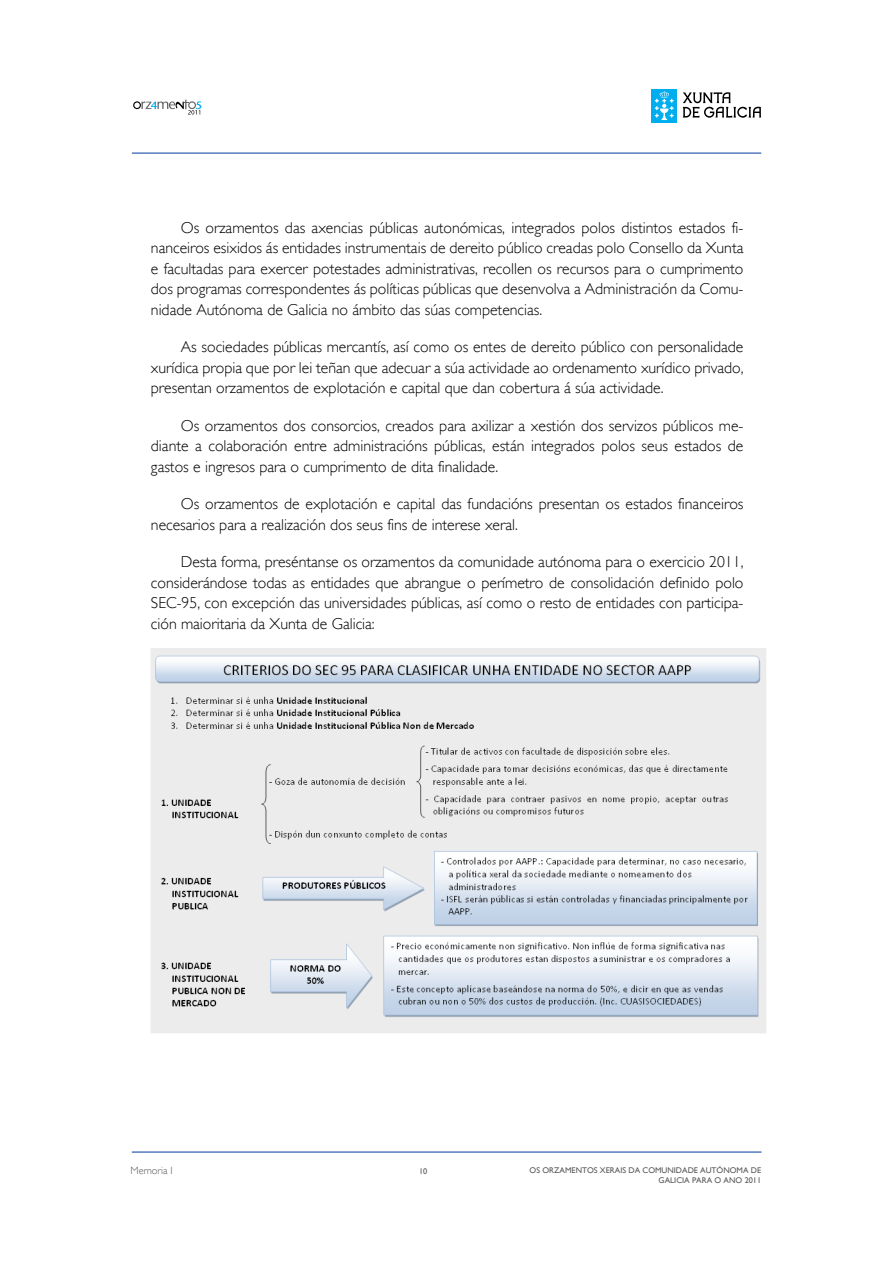
<style>
.page{position:relative;width:893px;height:1263px;background:#fff}
.page>*{position:absolute;margin:0;border:0;box-sizing:border-box;transform-origin:0 0}
.t1{font:300 15.75px/20.4px "Gill Sans";color:#000;text-align:justify}
.t2{font:300 10.5px "Gill Sans";color:#58595b}
.t3{font:8.25px/9.9px "Gill Sans";color:#58595b;text-align:right}
</style>
<div class="page">
<svg style="left:133px;top:99px;width:68px;height:16px"></svg>
<div style="left:651px;top:89px;width:26px;height:34px;background:#00aeef"></div>
<svg style="left:655px;top:91px;width:19px;height:29px"></svg>
<svg style="left:683px;top:92px;width:78px;height:26px"></svg>
<hr style="left:132px;top:153px;width:629px;height:1px;background:#003a9e">
<hr style="left:132px;top:1152px;width:629px;height:1px;background:#003a9e">
<img style="left:151px;top:649px;width:615px;height:384px">
<p class="t1" style="left:151px;top:218px;width:594px;text-indent:30px">Os orzamentos das axencias públicas autonómicas, integrados polos distintos estados fi&shy;nanceiros esixidos ás entidades instrumentais de dereito público creadas polo Consello da Xunta e facultadas para exercer potestades administrativas, recollen os recursos para o cumprimento dos programas correspondentes ás políticas públicas que desenvolva a Administración da Comu&shy;nidade Autónoma de Galicia no ámbito das súas competencias.</p>
<p class="t1" style="left:151px;top:337px;width:594px;text-indent:30px">As sociedades públicas mercantís, así como os entes de dereito público con personalidade xurídica propia que por lei teñan que adecuar a súa actividade ao ordenamento xurídico privado, presentan orzamentos de explotación e capital que dan cobertura á súa actividade.</p>
<p class="t1" style="left:151px;top:415px;width:594px;text-indent:30px">Os orzamentos dos consorcios, creados para axilizar a xestión dos servizos públicos me&shy;diante a colaboración entre administracións públicas, están integrados polos seus estados de gastos e ingresos para o cumprimento de dita finalidade.</p>
<p class="t1" style="left:151px;top:494px;width:594px;text-indent:30px">Os orzamentos de explotación e capital das fundacións presentan os estados financeiros necesarios para a realización dos seus fins de interese xeral.</p>
<p class="t1" style="left:151px;top:552px;width:594px;text-indent:30px">Desta forma, preséntanse os orzamentos da comunidade autónoma para o exercicio 2011, considerándose todas as entidades que abrangue o perímetro de consolidación definido polo SEC-95, con excepción das universidades públicas, así como o resto de entidades con participa&shy;ción maioritaria da Xunta de Galicia:</p>
<p class="t2" style="left:131px;top:1164px;width:44px">Memoria I</p>
<p class="t3" style="left:419px;top:1167px;width:10px">10</p>
<p class="t3" style="left:530px;top:1165px;width:233px">OS ORZAMENTOS XERAIS DA COMUNIDADE AUTÓNOMA DE<br>GALICIA PARA O ANO 2011</p>
</div>
